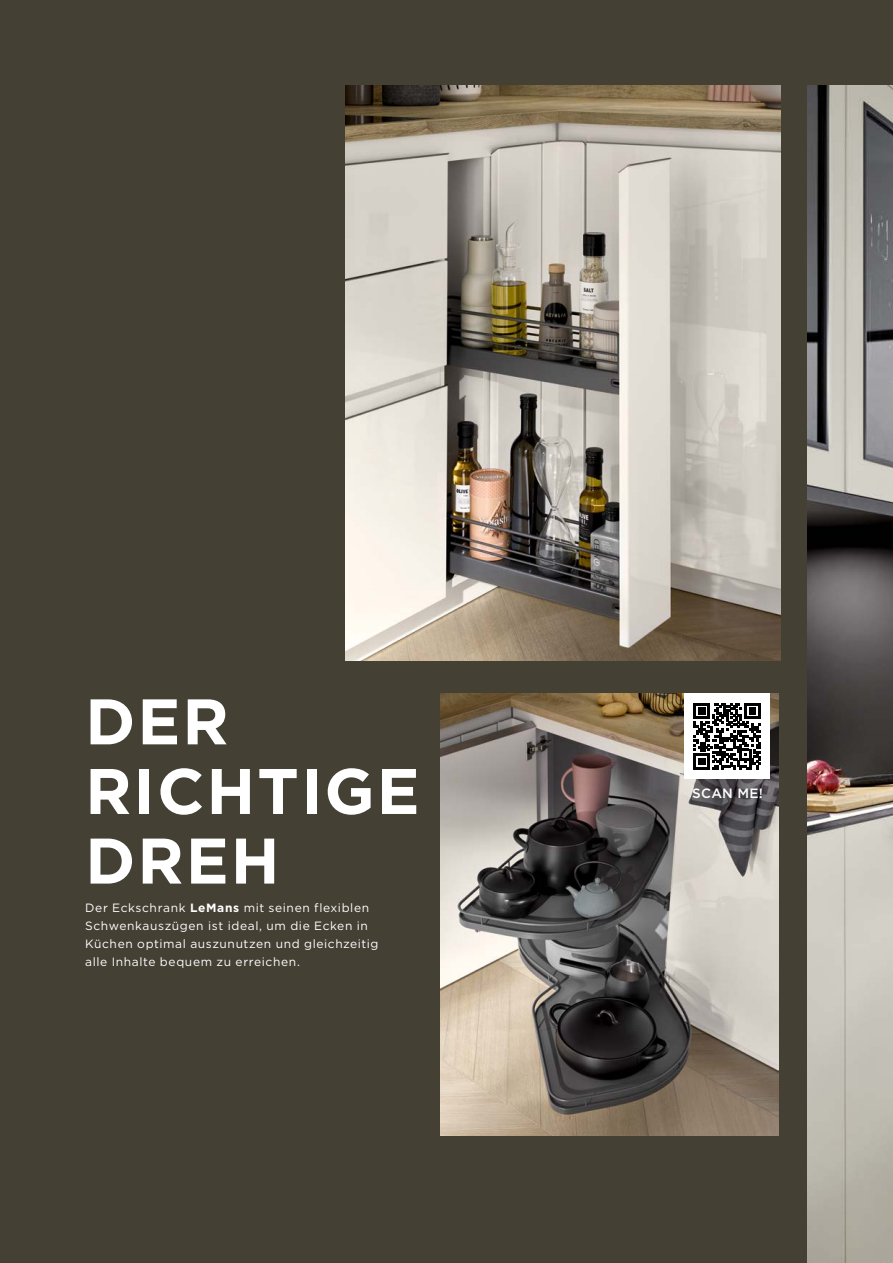
<style>
.page{position:relative;width:893px;height:1263px;background:#454034}
.page>*{position:absolute;margin:0;border:0;box-sizing:border-box;transform-origin:0 0}
.t1{font:700 64.2px/69.6px "Gotham";letter-spacing:.03em;color:#fff}
.t2{font:500 13.5px "Gotham";letter-spacing:.02em;color:#fff}
.t3{font:12px/18px "Gotham";letter-spacing:.05em;color:#fff}
.s1{font-weight:700}
</style>
<div class="page">
<img style="left:441px;top:693px;width:337px;height:442px">
<div style="left:685px;top:693px;width:85px;height:86px;background:#fff"></div>
<svg style="left:694px;top:703px;width:66px;height:66px"></svg>
<img style="left:345px;top:85px;width:435px;height:576px">
<img style="left:808px;top:85px;width:85px;height:1178px">
<h1 class="t1" style="left:85px;top:686px;width:336px">DER<br>RICHTIGE<br>DREH</h1>
<p class="t3" style="left:85px;top:899px;width:295px">Der Eckschrank <span class="s1">LeMans</span> mit seinen flexiblen Schwenkauszügen ist ideal, um die Ecken in Küchen optimal auszunutzen und gleichzeitig alle Inhalte bequem zu erreichen.</p>
<p class="t2" style="left:692px;top:785px;width:72px">SCAN ME!</p>
</div>
